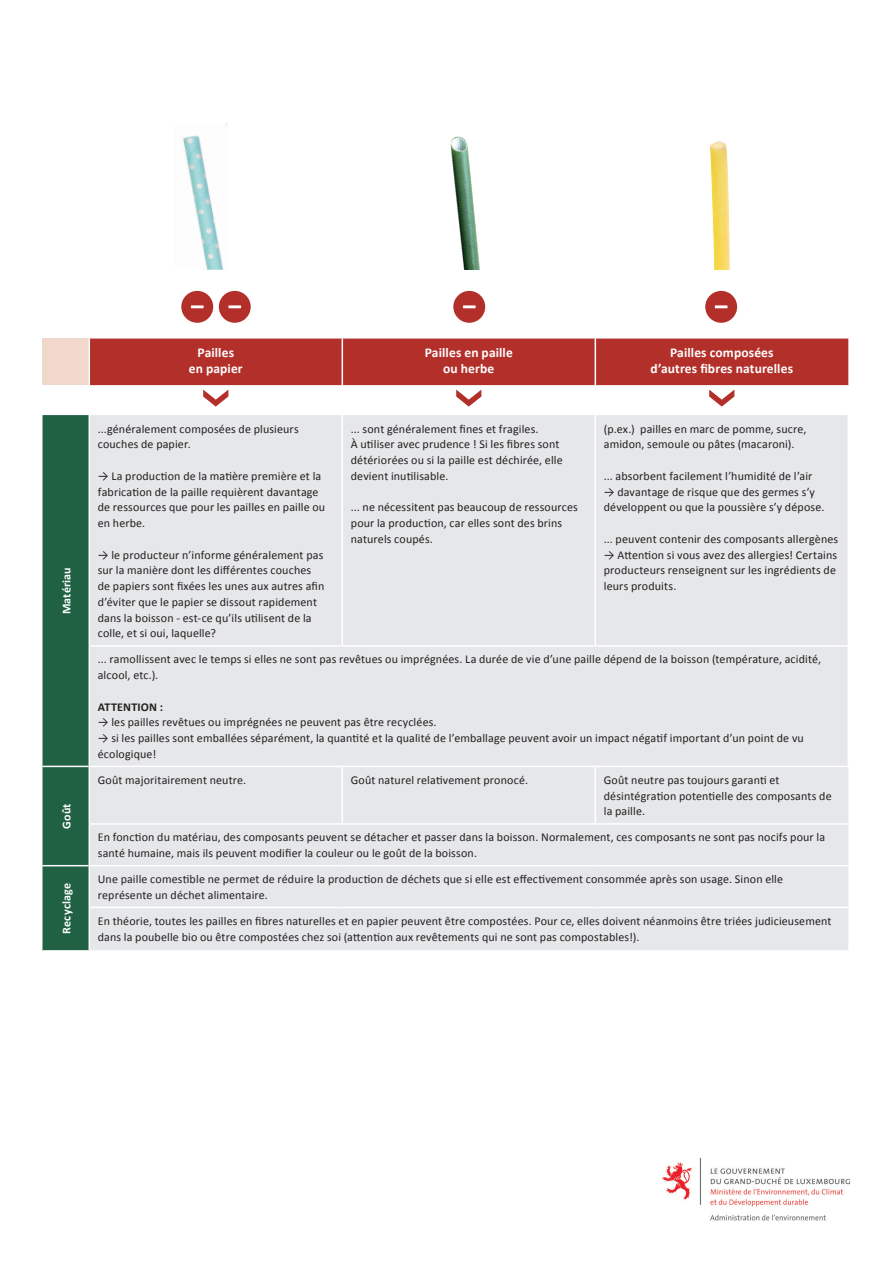
<style>
.page{position:relative;width:893px;height:1263px;background:#fff}
.page>*{position:absolute;margin:0;border:0;box-sizing:border-box;transform-origin:0 0}
.Titre-Niveau-2{font:700 13.5px/16.2px "Calibri";letter-spacing:.01em;color:#fff;text-align:center}
.Texte{font:12px/15.8px "Calibri";letter-spacing:.01em;color:#231f20}
.Titre-Niveau-2-2{font:700 12px "Calibri";letter-spacing:.015em;color:#fff}
.Texte-2{font:700 12px "Calibri";letter-spacing:.015em;color:#231f20}
</style>
<div class="page">
<img style="left:662px;top:1158px;width:189px;height:63px">
<svg style="left:43px;top:339px;width:805px;height:612px;background:#dad4d4"></svg>
<div style="left:705px;top:291px;width:32px;height:32px;background:#b32f2a;border-radius:50%"></div>
<svg style="left:715px;top:305px;width:13px;height:3px"></svg>
<div style="left:453px;top:291px;width:32px;height:32px;background:#b32f2a;border-radius:50%"></div>
<svg style="left:463px;top:305px;width:13px;height:3px"></svg>
<div style="left:181px;top:291px;width:32px;height:32px;background:#b32f2a;border-radius:50%"></div>
<svg style="left:191px;top:305px;width:13px;height:3px"></svg>
<div style="left:219px;top:291px;width:32px;height:32px;background:#b32f2a;border-radius:50%"></div>
<svg style="left:228px;top:305px;width:13px;height:3px"></svg>
<img style="left:183px;top:123px;width:44px;height:147px">
<img style="left:710px;top:141px;width:20px;height:129px">
<img style="left:450px;top:136px;width:30px;height:134px">
<p class="Titre-Niveau-2-2" style="left:59px;top:614px;width:49px;rotate:-90deg">Matériau</p>
<p class="Titre-Niveau-2-2" style="left:59px;top:829px;width:27px;rotate:-90deg">Goût</p>
<p class="Titre-Niveau-2" style="left:189px;top:345px;width:55px">Pailles en papier</p>
<p class="Titre-Niveau-2" style="left:425px;top:345px;width:90px">Pailles en paille ou herbe</p>
<p class="Titre-Niveau-2" style="left:651px;top:345px;width:144px">Pailles composées d’autres fibres naturelles</p>
<p class="Texte" style="left:98px;top:421px;width:202px">...généralement composées de plusieurs couches de papier.</p>
<p class="Texte" style="left:98px;top:468px;width:229px">→ La production de la matière première et la fabrication de la paille requièrent davantage de ressources que pour les pailles en paille ou en herbe.</p>
<p class="Texte" style="left:98px;top:547px;width:228px">→ le producteur n’informe généralement pas sur la manière dont les différentes couches de papiers sont fixées les unes aux autres afin d’éviter que le papier se dissout rapidement dans la boisson - est-ce qu’ils utilisent de la colle, et si oui, laquelle?</p>
<p class="Texte" style="left:351px;top:421px;width:213px">... sont généralement fines et fragiles.<br>À utiliser avec prudence ! Si les fibres sont détériorées ou si la paille est déchirée, elle devient inutilisable.</p>
<p class="Texte" style="left:351px;top:499px;width:229px">... ne nécessitent pas beaucoup de ressources pour la production, car elles sont des brins naturels coupés.</p>
<p class="Texte" style="left:604px;top:421px;width:204px">(p.ex.) pailles en marc de pomme, sucre, amidon, semoule ou pâtes (macaroni).</p>
<p class="Texte" style="left:604px;top:468px;width:210px">... absorbent facilement l’humidité de l’air</p>
<p class="Texte" style="left:604px;top:484px;width:222px">→ davantage de risque que des germes s’y développent ou que la poussière s’y dépose.</p>
<p class="Texte" style="left:604px;top:531px;width:236px">... peuvent contenir des composants allergènes</p>
<p class="Texte" style="left:604px;top:547px;width:235px;text-align:justify">→ Attention si vous avez des allergies! Certains producteurs renseignent sur les ingrédients de leurs produits.</p>
<p class="Texte" style="left:98px;top:651px;width:725px">... ramollissent avec le temps si elles ne sont pas revêtues ou imprégnées. La durée de vie d’une paille dépend de la boisson (température, acidité, alcool, etc.).</p>
<p class="Texte-2" style="left:98px;top:699px;width:67px">ATTENTION :</p>
<p class="Texte" style="left:98px;top:714px;width:340px">→ les pailles revêtues ou imprégnées ne peuvent pas être recyclées.</p>
<p class="Texte" style="left:98px;top:730px;width:708px">→ si les pailles sont emballées séparément, la quantité et la qualité de l’emballage peuvent avoir un impact négatif important d’un point de vu écologique!</p>
<p class="Texte" style="left:98px;top:772px;width:150px">Goût majoritairement neutre.</p>
<p class="Texte" style="left:351px;top:772px;width:179px">Goût naturel relativement pronocé.</p>
<p class="Texte" style="left:604px;top:772px;width:229px">Goût neutre pas toujours garanti et désintégration potentielle des composants de la paille.</p>
<p class="Texte" style="left:98px;top:830px;width:729px">En fonction du matériau, des composants peuvent se détacher et passer dans la boisson. Normalement, ces composants ne sont pas nocifs pour la santé humaine, mais ils peuvent modifier la couleur ou le goût de la boisson.</p>
<p class="Titre-Niveau-2-2" style="left:59px;top:933px;width:52px;rotate:-90deg">Recyclage</p>
<p class="Texte" style="left:98px;top:871px;width:687px">Une paille comestible ne permet de réduire la production de déchets que si elle est effectivement consommée après son usage. Sinon elle représente un déchet alimentaire.</p>
<p class="Texte" style="left:98px;top:913px;width:735px">En théorie, toutes les pailles en fibres naturelles et en papier peuvent être compostées. Pour ce, elles doivent néanmoins être triées judicieusement dans la poubelle bio ou être compostées chez soi (attention aux revêtements qui ne sont pas compostables!).</p>
</div>
